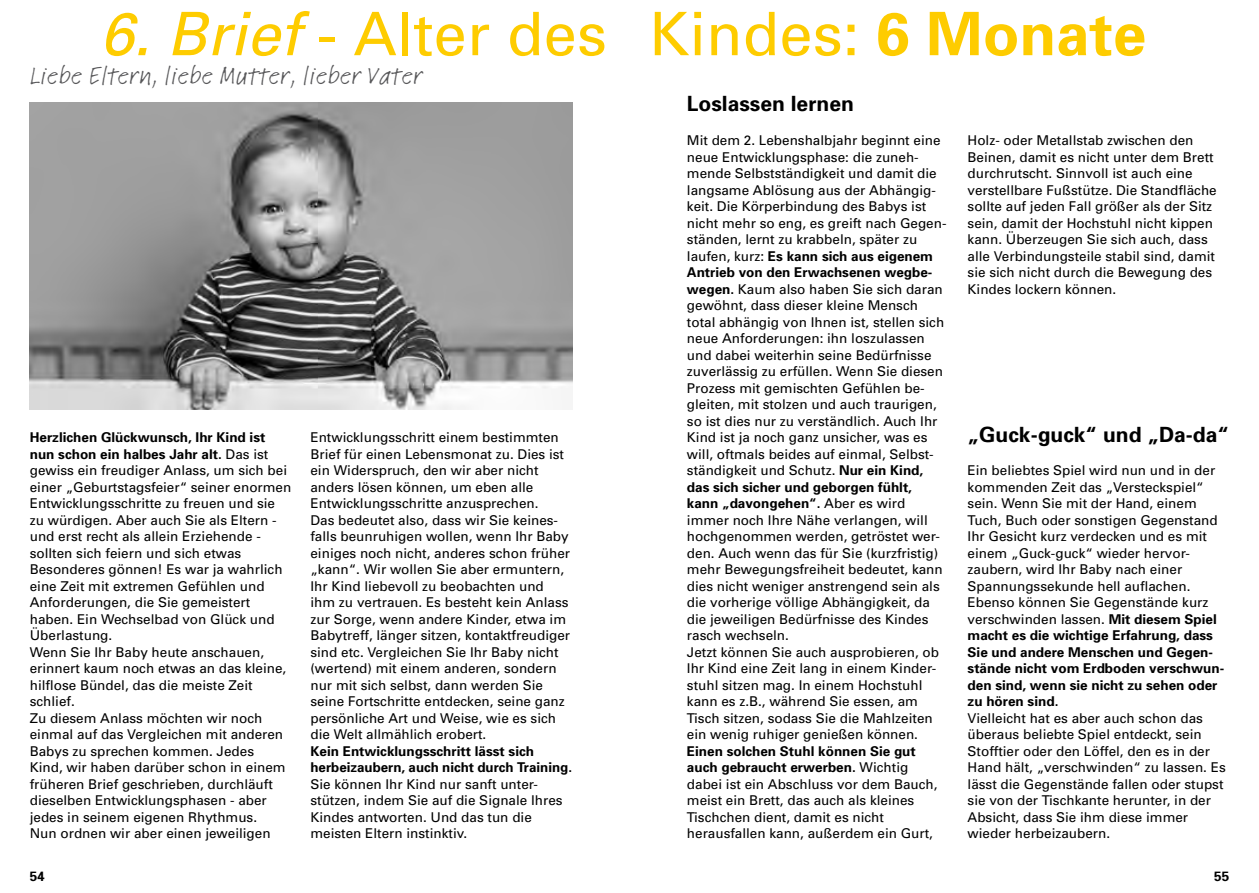
<style>
.page{position:relative;width:1259px;height:893px;background:#fff}
.page>*{position:absolute;margin:0;border:0;box-sizing:border-box;transform-origin:0 0}
.t1{font:60px "Univers";color:#fecc00}
.t2{font:27px "Linotype Feltpen";color:#58585a}
.t3{font:700 21px "Univers";color:#000}
.t4{font:13.5px/16.5px "Univers";color:#000}
.t5{font:700 13.5px/16.6px "Univers";color:#000}
.s1{font-style:italic}
.s2{font-weight:700}
</style>
<div class="page">
<img style="left:30px;top:102px;width:542px;height:307px">
<h1 class="t1" style="left:100px;top:-3px;width:508px"><span class="s1">6. Brief</span> - Alter des</h1>
<h2 class="t2" style="left:30px;top:58px;width:394px">Liebe Eltern, liebe Mutter, lieber Vater</h2>
<p class="t4" style="left:30px;top:429px;width:263px"><span class="s2">Herzlichen Glückwunsch, Ihr Kind ist nun schon ein halbes Jahr alt.</span> Das ist gewiss ein freudiger Anlass, um sich bei einer „Geburtstagsfeier“ seiner enormen Entwicklungsschritte zu freuen und sie zu würdigen. Aber auch Sie als Eltern - und erst recht als allein Erziehende - sollten sich feiern und sich etwas Besonderes gönnen! Es war ja wahrlich eine Zeit mit extremen Gefühlen und Anforderungen, die Sie gemeistert haben. Ein Wechselbad von Glück und Überlastung.<br>Wenn Sie Ihr Baby heute anschauen, erinnert kaum noch etwas an das kleine, hilflose Bündel, das die meiste Zeit schlief.<br>Zu diesem Anlass möchten wir noch einmal auf das Vergleichen mit anderen Babys zu sprechen kommen. Jedes<br>Kind, wir haben darüber schon in einem früheren Brief geschrieben, durchläuft dieselben Entwicklungsphasen - aber jedes in seinem eigenen Rhythmus.<br>Nun ordnen wir aber einen jeweiligen</p>
<p class="t4" style="left:310px;top:429px;width:261px">Entwicklungsschritt einem bestimmten Brief für einen Lebensmonat zu. Dies ist ein Widerspruch, den wir aber nicht anders lösen können, um eben alle Entwicklungsschritte anzusprechen.<br>Das bedeutet also, dass wir Sie keines&shy;falls beunruhigen wollen, wenn Ihr Baby einiges noch nicht, anderes schon früher „kann“. Wir wollen Sie aber ermuntern, Ihr Kind liebevoll zu beobachten und ihm zu vertrauen. Es besteht kein Anlass zur Sorge, wenn andere Kinder, etwa im Babytreff, länger sitzen, kontaktfreudiger sind etc. Vergleichen Sie Ihr Baby nicht (wertend) mit einem anderen, sondern nur mit sich selbst, dann werden Sie seine Fortschritte entdecken, seine ganz persönliche Art und Weise, wie es sich die Welt allmählich erobert.</p>
<p class="t5" style="left:310px;top:742px;width:263px">Kein Entwicklungsschritt lässt sich herbeizaubern, auch nicht durch Training.</p>
<p class="t4" style="left:310px;top:775px;width:254px">Sie können Ihr Kind nur sanft unter&shy;stützen, indem Sie auf die Signale Ihres Kindes antworten. Und das tun die meisten Eltern instinktiv.</p>
<h1 class="t1" style="left:649px;top:-3px;width:498px">Kindes: <span class="s2">6 Monate</span></h1>
<h3 class="t3" style="left:687px;top:90px;width:168px">Loslassen lernen</h3>
<p class="t4" style="left:687px;top:132px;width:260px">Mit dem 2. Lebenshalbjahr beginnt eine neue Entwicklungsphase: die zuneh&shy;mende Selbstständigkeit und damit die langsame Ablösung aus der Abhängig&shy;keit. Die Körperbindung des Babys ist nicht mehr so eng, es greift nach Gegen&shy;ständen, lernt zu krabbeln, später zu laufen, kurz: <span class="s2">Es kann sich aus eigenem Antrieb von den Erwachsenen wegbe&shy;wegen.</span> Kaum also haben Sie sich daran gewöhnt, dass dieser kleine Mensch total abhängig von Ihnen ist, stellen sich neue Anforderungen: ihn loszulassen und dabei weiterhin seine Bedürfnisse zuverlässig zu erfüllen. Wenn Sie diesen Prozess mit gemischten Gefühlen be&shy;gleiten, mit stolzen und auch traurigen, so ist dies nur zu verständlich. Auch Ihr Kind ist ja noch ganz unsicher, was es will, oftmals beides auf einmal, Selbst&shy;ständigkeit und Schutz. <span class="s2">Nur ein Kind, das sich sicher und geborgen fühlt, kann „davongehen“.</span> Aber es wird immer noch Ihre Nähe verlangen, will hochgenommen werden, getröstet wer&shy;den. Auch wenn das für Sie (kurzfristig) mehr Bewegungsfreiheit bedeutet, kann dies nicht weniger anstrengend sein als die vorherige völlige Abhängigkeit, da die jeweiligen Bedürfnisse des Kindes rasch wechseln.<br>Jetzt können Sie auch ausprobieren, ob Ihr Kind eine Zeit lang in einem Kinder&shy;stuhl sitzen mag. In einem Hochstuhl kann es z.B., während Sie essen, am Tisch sitzen, sodass Sie die Mahlzeiten ein wenig ruhiger genießen können.<br><span class="s2">Einen solchen Stuhl können Sie gut auch gebraucht erwerben.</span> Wichtig dabei ist ein Abschluss vor dem Bauch, meist ein Brett, das auch als kleines Tischchen dient, damit es nicht herausfallen kann, außerdem ein Gurt,</p>
<p class="t4" style="left:967px;top:132px;width:251px">Holz- oder Metallstab zwischen den Beinen, damit es nicht unter dem Brett durchrutscht. Sinnvoll ist auch eine verstellbare Fußstütze. Die Standfläche sollte auf jeden Fall größer als der Sitz sein, damit der Hochstuhl nicht kippen kann. Überzeugen Sie sich auch, dass alle Verbindungsteile stabil sind, damit sie sich nicht durch die Bewegung des Kindes lockern können.</p>
<h3 class="t3" style="left:967px;top:421px;width:263px">„Guck-guck“ und „Da-da“</h3>
<p class="t4" style="left:967px;top:462px;width:260px">Ein beliebtes Spiel wird nun und in der kommenden Zeit das „Versteckspiel“ sein. Wenn Sie mit der Hand, einem Tuch, Buch oder sonstigen Gegenstand Ihr Gesicht kurz verdecken und es mit einem „Guck-guck“ wieder hervor&shy;zaubern, wird Ihr Baby nach einer Spannungssekunde hell auflachen.<br>Ebenso können Sie Gegenstände kurz verschwinden lassen. <span class="s2">Mit diesem Spiel macht es die wichtige Erfahrung, dass Sie und andere Menschen und Gegen&shy;stände nicht vom Erdboden verschwun&shy;den sind, wenn sie nicht zu sehen oder zu hören sind.<br></span>Vielleicht hat es aber auch schon das überaus beliebte Spiel entdeckt, sein Stofftier oder den Löffel, den es in der Hand hält, „verschwinden“ zu lassen. Es lässt die Gegenstände fallen oder stupst sie von der Tischkante herunter, in der Absicht, dass Sie ihm diese immer wieder herbeizaubern.</p>
<p class="t5" style="left:30px;top:868px;width:17px">54</p>
<p class="t5" style="left:1214px;top:868px;width:17px">55</p>
</div>
